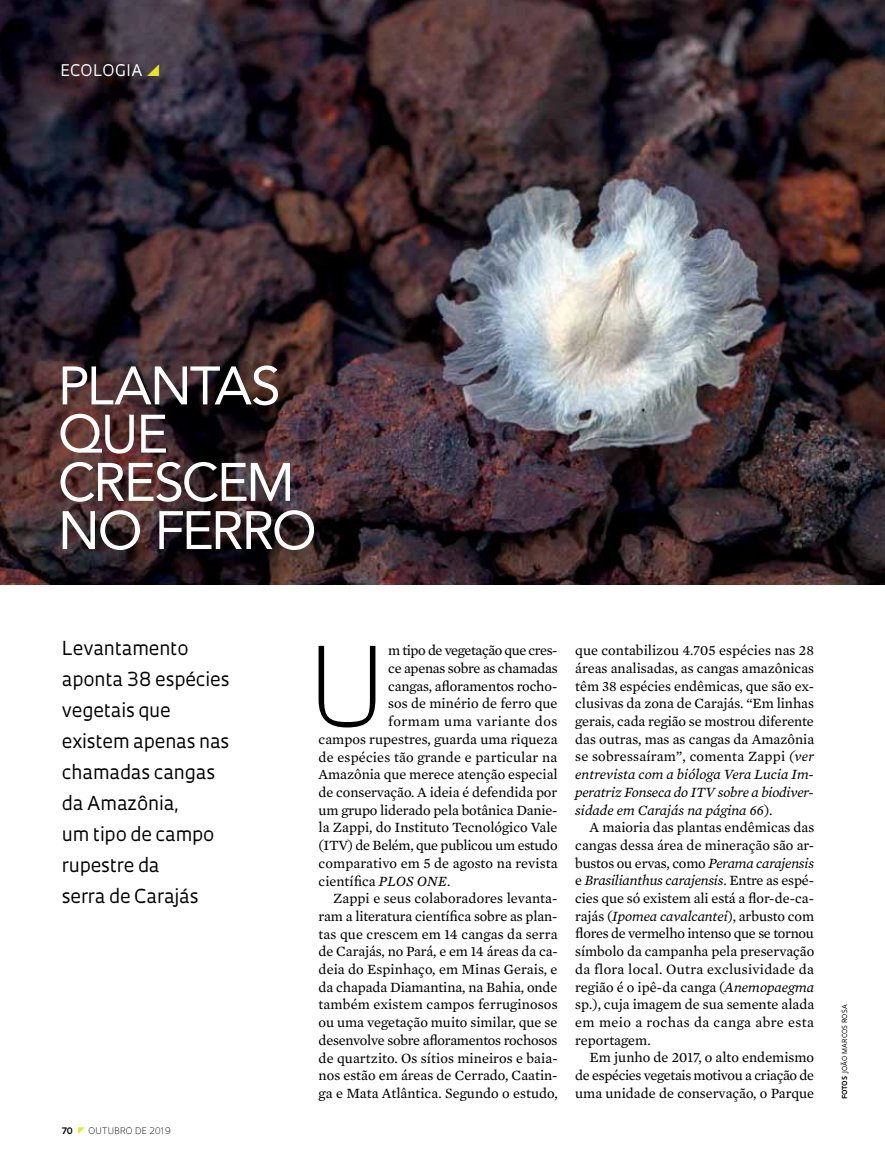
<style>
.page{position:relative;width:885px;height:1169px;background:#fff}
.page>*{position:absolute;margin:0;border:0;box-sizing:border-box;transform-origin:0 0}
.t1{font:300 106.65px "Oculum";color:#000}
.t2{font:53.55px/48.2px "Avenir";letter-spacing:-.04em;color:#fff}
.t3{font:18.75px/30.9px "Oculum";letter-spacing:-.01em;color:#000}
.t4{font:15.6px "Oculum";letter-spacing:.035em;color:#fff}
.t5{font:14.4px/17.7px "Mercury Text G2";color:#000;text-align:justify}
.t6{font:14.4px "Mercury Text G2";letter-spacing:-.02em;color:#000}
.t7{font:14.4px "Mercury Text G2";letter-spacing:-.03em;color:#000}
.t8{font:14.4px "Mercury Text G2";letter-spacing:.035em;color:#000}
.t9{font:300 8.7px "Oculum";letter-spacing:.015em;color:#000}
.t10{font:700 8.7px "Oculum";color:#000}
.t11{font:6.75px "Oculum";letter-spacing:.015em;color:#000}
.s1{font-style:italic}
.s2{font-weight:700}
</style>
<div class="page">
<img style="left:0;top:0;width:885px;height:584px">
<svg style="left:147px;top:64px;width:12px;height:12px"></svg>
<p class="t4" style="left:60px;top:60px;width:82px">ecologia</p>
<h2 class="t2" style="left:58px;top:362px;width:260px">PLANTAS<br>QUE<br>CRESCEM<br>NO FERRO</h2>
<h3 class="t3" style="left:62px;top:632px;width:169px">Levantamento aponta 38 espécies vegetais que existem apenas nas chamadas cangas da Amazônia,<br>um tipo de campo rupestre da<br>serra de Carajás</h3>
<p class="t10" style="left:62px;top:1124px;width:12px">70</p>
<p class="t9" style="left:89px;top:1124px;width:84px">OUTUBRO DE 2019</p>
<h1 class="t1" style="left:308px;top:613px;width:58px">U</h1>
<p class="t7" style="left:388px;top:640px;width:171px">m tipo de vegetação que cres-</p>
<p class="t6" style="left:388px;top:658px;width:171px">ce apenas sobre as chamadas</p>
<p class="t5" style="left:388px;top:676px;width:171px">cangas, afloramentos rocho-</p>
<p class="t5" style="left:388px;top:694px;width:171px">sos de minério de ferro que</p>
<p class="t8" style="left:388px;top:711px;width:171px">formam uma variante dos</p>
<p class="t5" style="left:319px;top:729px;width:240px">campos rupestres, guarda uma riqueza</p>
<p class="t5" style="left:319px;top:747px;width:240px">de espécies tão grande e particular na</p>
<p class="t5" style="left:319px;top:765px;width:241px">Amazônia que merece atenção especial</p>
<p class="t5" style="left:319px;top:782px;width:240px">de conservação. A ideia é defendida por</p>
<p class="t5" style="left:319px;top:800px;width:240px">um grupo liderado pela botânica Danie-</p>
<p class="t5" style="left:319px;top:818px;width:240px">la Zappi, do Instituto Tecnológico Vale</p>
<p class="t6" style="left:319px;top:835px;width:241px">(ITV) de Belém, que publicou um estudo</p>
<p class="t5" style="left:319px;top:853px;width:240px">comparativo em 5 de agosto na revista</p>
<p class="t5" style="left:319px;top:871px;width:133px">científica <span class="s1">PLOS ONE</span>.</p>
<p class="t5" style="left:333px;top:888px;width:226px">Zappi e seus colaboradores levanta-</p>
<p class="t5" style="left:319px;top:906px;width:240px">ram a literatura científica sobre as plan-</p>
<p class="t5" style="left:319px;top:924px;width:240px">tas que crescem em 14 cangas da serra</p>
<p class="t5" style="left:319px;top:942px;width:241px">de Carajás, no Pará, e em 14 áreas da ca-</p>
<p class="t5" style="left:319px;top:959px;width:240px">deia do Espinhaço, em Minas Gerais, e</p>
<p class="t5" style="left:319px;top:977px;width:240px">da chapada Diamantina, na Bahia, onde</p>
<p class="t5" style="left:319px;top:995px;width:241px">também existem campos ferruginosos</p>
<p class="t5" style="left:319px;top:1012px;width:240px">ou uma vegetação muito similar, que se</p>
<p class="t6" style="left:319px;top:1029px;width:240px">desenvolve sobre afloramentos rochosos</p>
<p class="t5" style="left:319px;top:1048px;width:241px">de quartzito. Os sítios mineiros e baia-</p>
<p class="t5" style="left:319px;top:1065px;width:240px">nos estão em áreas de Cerrado, Caatin-</p>
<p class="t5" style="left:319px;top:1083px;width:241px">ga e Mata Atlântica. Segundo o estudo,</p>
<p class="t5" style="left:575px;top:641px;width:241px">que contabilizou 4.705 espécies nas 28 áreas analisadas, as cangas amazônicas têm 38 espécies endêmicas, que são ex&shy;clusivas da zona de Carajás. “Em linhas gerais, cada região se mostrou diferente das outras, mas as cangas da Amazônia se sobressaíram”, comenta Zappi <span class="s1">(ver entrevista com a bióloga Vera Lucia Im&shy;peratriz Fonseca do ITV sobre a biodiver&shy;sidade em Carajás na página 66</span>).</p>
<p class="t5" style="left:575px;top:817px;width:241px;text-indent:14px">A maioria das plantas endêmicas das cangas dessa área de mineração são ar&shy;bustos ou ervas, como <span class="s1">Perama carajensis </span>e <span class="s1">Brasilianthus carajensis</span>. Entre as espé&shy;cies que só existem ali está a flor-de-ca&shy;rajás (<span class="s1">Ipomea cavalcantei</span>), arbusto com flores de vermelho intenso que se tornou símbolo da campanha pela preservação da flora local. Outra exclusividade da região é o ipê-da canga (<span class="s1">Anemopaegma </span>sp<span class="s1">.</span>), cuja imagem de sua semente alada em meio a rochas da canga abre esta reportagem.</p>
<p class="t5" style="left:575px;top:1048px;width:240px;text-indent:14px">Em junho de 2017, o alto endemismo de espécies vegetais motivou a criação de uma unidade de conservação, o Parque</p>
<p class="t11" style="left:840px;top:1099px;width:95px;rotate:-90deg"><span class="s2">fotos</span> João Marcos Rosa</p>
</div>
